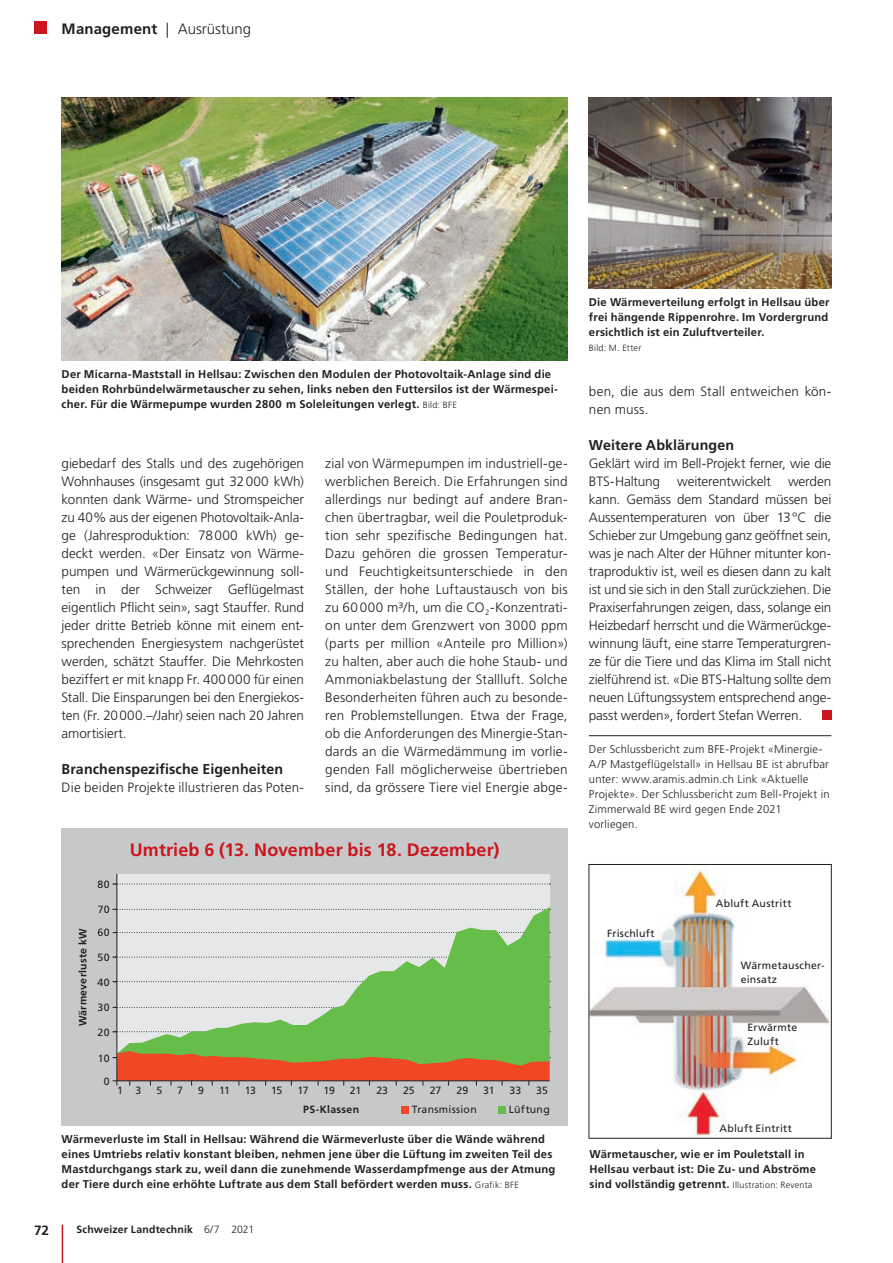
<style>
.page{position:relative;width:893px;height:1263px;background:#fff}
.page>*{position:absolute;margin:0;border:0;box-sizing:border-box;transform-origin:0 0}
.t1{font:700 18px "Frutiger LT Std";letter-spacing:.01em;color:#cd151d}
.t2{font:300 15px "Frutiger LT Std";color:#231f20}
.t3{font:700 14.25px "Frutiger LT Std";letter-spacing:.005em;color:#231f20}
.t4{font:300 13.5px/18px "Frutiger LT Std";letter-spacing:-.005em;color:#231f20;text-align:justify}
.t5{font:300 13.5px/18px "Frutiger LT Std";letter-spacing:.015em;color:#231f20}
.t6{font:700 13.5px "Frutiger LT Std";color:#231f20}
.t7{font:700 11.25px/15px "Frutiger LT Std";letter-spacing:.015em;color:#231f20}
.t8{font:300 11.25px/15px "Frutiger LT Std";letter-spacing:.02em;color:#231f20}
.t9{font:10.5px/13.5px "Frutiger LT Std";letter-spacing:.025em;color:#231f20}
.t10{font:700 10.5px "Frutiger LT Std";letter-spacing:.02em;color:#231f20}
.t11{font:300 9px "Frutiger LT Std";letter-spacing:.025em;color:#231f20}
.s1{font-weight:700}
.s2{font-weight:300;font-size:9px}
.s3{font-weight:300}
</style>
<div class="page">
<div style="left:34px;top:21px;width:13px;height:13px;background:#cd151d"></div>
<hr style="left:62px;top:1225px;width:1px;height:38px;background:#cd151d">
<hr style="left:589px;top:735px;width:242px;height:1px;background:#231f20">
<div style="left:822px;top:711px;width:9px;height:9px;background:#cd151d"></div>
<div style="left:62px;top:829px;width:506px;height:297px;background:#c7c8ca"></div>
<div style="left:117px;top:874px;width:433px;height:206px;background:#e6e7e9"></div>
<svg style="left:113px;top:884px;width:437px;height:1px"></svg>
<svg style="left:118px;top:907px;width:432px;height:144px"></svg>
<svg style="left:113px;top:1051px;width:437px;height:34px;background:#c7713f"></svg>
<hr style="left:117px;top:874px;width:1px;height:211px;background:#231f20">
<hr style="left:113px;top:1080px;width:436px;height:1px;background:#231f20">
<div style="left:401px;top:1105px;width:8px;height:8px;background:#f04824"></div>
<div style="left:498px;top:1105px;width:8px;height:8px;background:#67bd4a"></div>
<img style="left:591px;top:870px;width:239px;height:267px">
<div style="left:589px;top:864px;width:243px;height:275px;border:1px solid #231f20"></div>
<img style="left:62px;top:98px;width:506px;height:262px">
<img style="left:589px;top:98px;width:242px;height:190px">
<p class="t2" style="left:62px;top:20px;width:191px"><span class="s1">Management</span> | Ausrüstung</p>
<p class="t7" style="left:62px;top:367px;width:498px">Der Micarna-Maststall in Hellsau: Zwischen den Modulen der Photovoltaik-Anlage sind die beiden Rohrbündelwärmetauscher zu sehen, links neben den Futtersilos ist der Wärmespei&shy;cher. Für die Wärmepumpe wurden 2800 m Soleleitungen verlegt. <span class="s2">Bild: BFE</span></p>
<p class="t4" style="left:62px;top:455px;width:244px">giebedarf des Stalls und des zugehörigen Wohnhauses (insgesamt gut 32000 kWh) konnten dank Wärme- und Stromspeicher zu 40% aus der eigenen Photovoltaik-Anla&shy;ge (Jahresproduktion: 78000 kWh) ge&shy;deckt werden. «Der Einsatz von Wärme&shy;pumpen und Wärmerückgewinnung soll&shy;ten in der Schweizer Geflügelmast eigentlich Pflicht sein», sagt Stauffer. Rund jeder dritte Betrieb könne mit einem ent&shy;sprechenden Energiesystem nachgerüstet werden, schätzt Stauffer. Die Mehrkosten beziffert er mit knapp Fr. 400000 für einen Stall. Die Einsparungen bei den Energiekos&shy;ten (Fr. 20000.–/Jahr) seien nach 20 Jahren amortisiert.</p>
<p class="t3" style="left:62px;top:761px;width:223px">Branchenspezifische Eigenheiten</p>
<p class="t5" style="left:62px;top:779px;width:244px">Die beiden Projekte illustrieren das Poten-</p>
<p class="t4" style="left:325px;top:455px;width:244px">zial von Wärmepumpen im industriell-ge&shy;werblichen Bereich. Die Erfahrungen sind allerdings nur bedingt auf andere Bran&shy;chen übertragbar, weil die Pouletproduk&shy;tion sehr spezifische Bedingungen hat.<br>Dazu gehören die grossen Temperatur&shy;und Feuchtigkeitsunterschiede in den Ställen, der hohe Luftaustausch von bis zu 60 000 m³/h, um die CO<sub>2</sub>-Konzentrati&shy;on unter dem Grenzwert von 3000 ppm (parts per million «Anteile pro Million») zu halten, aber auch die hohe Staub- und Ammoniakbelastung der Stallluft. Solche Besonderheiten führen auch zu besonde&shy;ren Problemstellungen. Etwa der Frage, ob die Anforderungen des Minergie-Stan&shy;dards an die Wärmedämmung im vorlie&shy;genden Fall möglicherweise übertrieben sind, da grössere Tiere viel Energie abge-</p>
<p class="t10" style="left:77px;top:1026px;width:99px;rotate:-90deg">Wärmeverluste kW</p>
<p class="t9" style="left:97px;top:878px;width:14px">80</p>
<p class="t9" style="left:98px;top:903px;width:13px">70</p>
<p class="t9" style="left:97px;top:926px;width:14px">60</p>
<p class="t9" style="left:98px;top:951px;width:14px">50</p>
<p class="t9" style="left:97px;top:975px;width:14px">40</p>
<p class="t9" style="left:97px;top:1001px;width:14px">30</p>
<p class="t9" style="left:98px;top:1025px;width:13px">20</p>
<p class="t9" style="left:98px;top:1051px;width:13px">10</p>
<p class="t9" style="left:104px;top:1074px;width:7px">0</p>
<h1 class="t1" style="left:130px;top:839px;width:371px">Umtrieb 6 (13. November bis 18. Dezember)</h1>
<p class="t9" style="left:117px;top:1083px;width:26px">1 3</p>
<p class="t9" style="left:156px;top:1083px;width:7px">5</p>
<p class="t9" style="left:177px;top:1083px;width:7px">7</p>
<p class="t9" style="left:198px;top:1083px;width:7px">9</p>
<p class="t9" style="left:219px;top:1083px;width:12px">11</p>
<p class="t9" style="left:245px;top:1083px;width:13px">13</p>
<p class="t9" style="left:271px;top:1083px;width:13px">15</p>
<p class="t9" style="left:297px;top:1083px;width:13px">17</p>
<p class="t9" style="left:324px;top:1083px;width:13px">19</p>
<p class="t9" style="left:350px;top:1083px;width:13px">21</p>
<p class="t9" style="left:376px;top:1083px;width:13px">23</p>
<p class="t9" style="left:403px;top:1083px;width:13px">25</p>
<p class="t9" style="left:430px;top:1083px;width:13px">27</p>
<p class="t9" style="left:456px;top:1083px;width:13px">29</p>
<p class="t9" style="left:483px;top:1083px;width:13px">31</p>
<p class="t9" style="left:510px;top:1083px;width:13px">33</p>
<p class="t9" style="left:536px;top:1083px;width:13px">35</p>
<p class="t10" style="left:303px;top:1104px;width:57px">PS-Klassen</p>
<p class="t9" style="left:412px;top:1103px;width:66px">Transmission</p>
<p class="t9" style="left:509px;top:1103px;width:43px">Lüftung</p>
<p class="t7" style="left:62px;top:1132px;width:495px">Wärmeverluste im Stall in Hellsau: Während die Wärmeverluste über die Wände während eines Umtriebs relativ konstant bleiben, nehmen jene über die Lüftung im zweiten Teil des Mastdurchgangs stark zu, weil dann die zunehmende Wasserdampfmenge aus der Atmung der Tiere durch eine erhöhte Luftrate aus dem Stall befördert werden muss. <span class="s2">Grafik: BFE</span></p>
<p class="t6" style="left:34px;top:1222px;width:17px">72</p>
<p class="t10" style="left:77px;top:1223px;width:179px">Schweizer Landtechnik <span class="s3">6/7 2021</span></p>
<p class="t7" style="left:589px;top:295px;width:242px;text-align:justify">Die Wärmeverteilung erfolgt in Hellsau über frei hängende Rippenrohre. Im Vordergrund ersichtlich ist ein Zuluftverteiler.</p>
<p class="t11" style="left:589px;top:343px;width:54px">Bild: M. Etter</p>
<p class="t5" style="left:589px;top:383px;width:244px">ben, die aus dem Stall entweichen kön&shy;nen muss.</p>
<p class="t3" style="left:589px;top:437px;width:147px">Weitere Abklärungen</p>
<p class="t4" style="left:589px;top:455px;width:244px">Geklärt wird im Bell-Projekt ferner, wie die<br>BTS-Haltung</p>
<p class="t4" style="left:589px;top:473px;width:244px;text-indent:199px">werden kann. Gemäss dem Standard müssen bei Aussentemperaturen von über 13°C die Schieber zur Umgebung ganz geöffnet sein, was je nach Alter der Hühner mitunter kon&shy;traproduktiv ist, weil es diesen dann zu kalt ist und sie sich in den Stall zurückziehen. Die Praxiserfahrungen zeigen, dass, solange ein Heizbedarf herrscht und die Wärmerückge&shy;winnung läuft, eine starre Temperaturgren&shy;ze für die Tiere und das Klima im Stall nicht zielführend ist. «Die BTS-Haltung sollte dem neuen Lüftungssystem entsprechend ange&shy;passt werden», fordert Stefan Werren.</p>
<p class="t8" style="left:589px;top:742px;width:242px">Der Schlussbericht zum BFE-Projekt «Minergie-A/P Mastgeflügelstall» in Hellsau BE ist abrufbar unter: www.aramis.admin.ch Link «Aktuelle Projekte». Der Schlussbericht zum Bell-Projekt in Zimmerwald BE wird gegen Ende 2021 vorliegen.</p>
<p class="t4" style="left:677px;top:473px;width:95px">weiterentwickelt</p>
<p class="t9" style="left:607px;top:926px;width:49px">Frischluft</p>
<p class="t9" style="left:716px;top:896px;width:77px">Abluft Austritt</p>
<p class="t9" style="left:741px;top:959px;width:85px">Wärmetauscher&shy;einsatz</p>
<p class="t9" style="left:747px;top:1021px;width:51px">Erwärmte<br>Zuluft</p>
<p class="t9" style="left:719px;top:1122px;width:74px">Abluft Eintritt</p>
<p class="t7" style="left:589px;top:1147px;width:228px">Wärmetauscher, wie er im Pouletstall in<br>Hellsau verbaut ist: Die Zu- und Abströme sind vollständig getrennt. <span class="s2">Illustration: Reventa</span></p>
</div>
